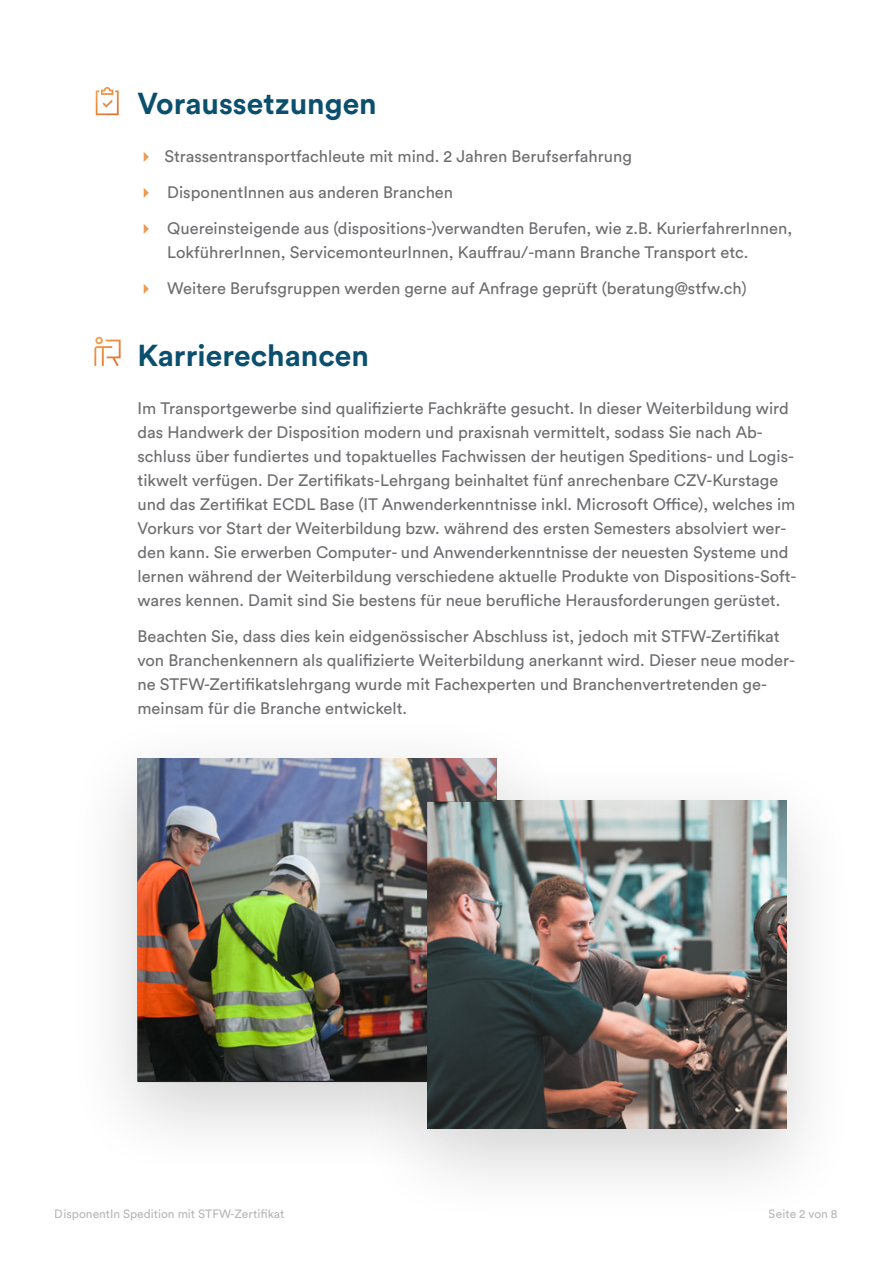
<style>
.page{position:relative;width:893px;height:1263px;background:#fff}
.page>*{position:absolute;margin:0;border:0;box-sizing:border-box;transform-origin:0 0}
.t1{font:700 30px "Circular Std";color:#0b4f6e}
.t2{font:16.5px/24px "Circular Std";color:#6c6d70}
.t3{font:12px "Circular Std";color:#6c6d70}
</style>
<div class="page">
<svg style="left:96px;top:87px;width:23px;height:28px"></svg>
<div style="left:355px;top:755px;width:503px;height:470px;background:#231f20;opacity:.2"></div>
<img style="left:566px;top:801px;width:220px;height:327px">
<div style="left:66px;top:712px;width:500px;height:467px;background:#231f20;opacity:.2"></div>
<img style="left:137px;top:758px;width:360px;height:323px">
<svg style="left:94px;top:337px;width:27px;height:29px"></svg>
<h1 class="t1" style="left:137px;top:84px;width:241px">Voraussetzungen</h1>
<p class="t2" style="left:164px;top:138px;width:629px;line-height:36px">Strassentransportfachleute mit mind. 2 Jahren Berufserfahrung<br>DisponentInnen aus anderen Branchen<br>Quereinsteigende aus (dispositions-)verwandten Berufen, wie z.B. KurierfahrerInnen,</p>
<p class="t2" style="left:167px;top:234px;width:583px;line-height:36px">LokführerInnen, ServicemonteurInnen, Kauffrau/-mann Branche Transport etc.<br>Weitere Berufsgruppen werden gerne auf Anfrage geprüft (beratung@stfw.ch)</p>
<h1 class="t1" style="left:137px;top:336px;width:233px">Karrierechancen</h1>
<p class="t2" style="left:137px;top:396px;width:661px">Im Transportgewerbe sind qualifizierte Fachkräfte gesucht. In dieser Weiterbildung wird das Handwerk der Disposition modern und praxisnah vermittelt, sodass Sie nach Ab&shy;schluss über fundiertes und topaktuelles Fachwissen der heutigen Speditions- und Logis&shy;tikwelt verfügen. Der Zertifikats-Lehrgang beinhaltet fünf anrechenbare CZV-Kurstage und das Zertifikat ECDL Base (IT Anwenderkenntnisse inkl. Microsoft Office), welches im Vorkurs vor Start der Weiterbildung bzw. während des ersten Semesters absolviert wer&shy;den kann. Sie erwerben Computer- und Anwenderkenntnisse der neuesten Systeme und lernen während der Weiterbildung verschiedene aktuelle Produkte von Dispositions-Soft&shy;wares kennen. Damit sind Sie bestens für neue berufliche Herausforderungen gerüstet.</p>
<p class="t2" style="left:137px;top:624px;width:659px">Beachten Sie, dass dies kein eidgenössischer Abschluss ist, jedoch mit STFW-Zertifikat von Branchenkennern als qualifizierte Weiterbildung anerkannt wird. Dieser neue moder&shy;ne STFW-Zertifikatslehrgang wurde mit Fachexperten und Branchenvertretenden ge&shy;meinsam für die Branche entwickelt.</p>
<p class="t3" style="left:55px;top:1207px;width:231px">DisponentIn Spedition mit STFW-Zertifikat</p>
<p class="t3" style="left:769px;top:1207px;width:70px">Seite 2 von 8</p>
</div>
